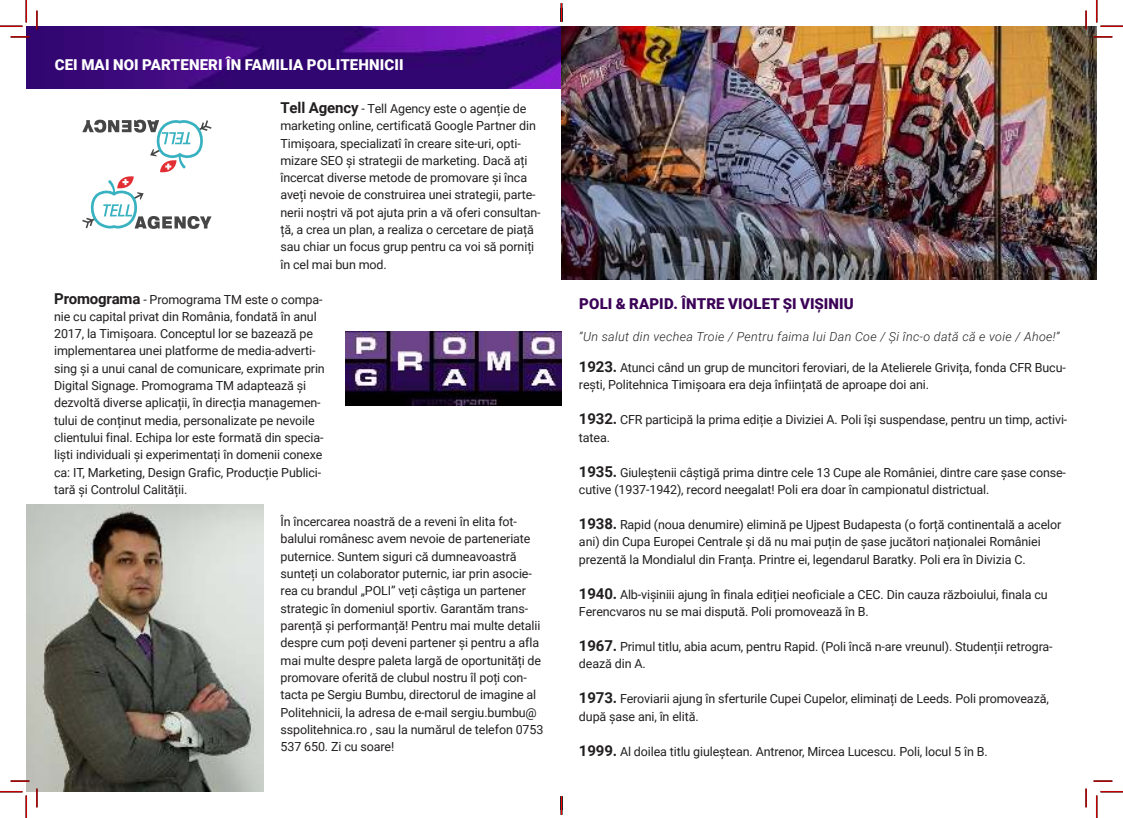
<style>
.page{position:relative;width:1123px;height:818px;background:#fff}
.page>*{position:absolute;margin:0;border:0;box-sizing:border-box;transform-origin:0 0}
.t1{font:900 15px "Roboto";letter-spacing:.01em;color:#fff}
.t2{font:900 15px "Roboto";letter-spacing:.01em;color:#3b0257}
.t3{font:12.5px/17.2px "Roboto";letter-spacing:-.01em;color:#221f1f}
.t4{font:italic 300 12.5px "Roboto";letter-spacing:.025em;color:#221f1f}
.s1{font-weight:700;font-size:15px}
</style>
<div class="page">
<svg style="left:82px;top:120px;width:129px;height:109px"></svg>
<img style="left:345px;top:331px;width:216px;height:74px">
<img style="left:26px;top:504px;width:238px;height:288px">
<img style="left:26px;top:26px;width:535px;height:63px">
<img style="left:561px;top:26px;width:535px;height:253px">
<svg style="left:11px;top:36px;width:18px;height:2px"></svg>
<svg style="left:1093px;top:36px;width:19px;height:2px"></svg>
<svg style="left:11px;top:780px;width:18px;height:2px"></svg>
<svg style="left:1093px;top:780px;width:19px;height:2px"></svg>
<svg style="left:36px;top:11px;width:2px;height:18px"></svg>
<svg style="left:36px;top:788px;width:2px;height:19px"></svg>
<svg style="left:1085px;top:11px;width:1px;height:18px"></svg>
<svg style="left:1085px;top:788px;width:1px;height:19px"></svg>
<svg style="left:0;top:0;width:27px;height:27px"></svg>
<svg style="left:0;top:791px;width:27px;height:27px"></svg>
<svg style="left:1096px;top:0;width:27px;height:27px"></svg>
<svg style="left:1096px;top:791px;width:27px;height:27px"></svg>
<svg style="left:561px;top:3px;width:1px;height:19px"></svg>
<svg style="left:561px;top:796px;width:1px;height:19px"></svg>
<p class="t1" style="left:55px;top:54px;width:350px">CEI MAI NOI PARTENERI ÎN FAMILIA POLITEHNICII</p>
<p class="t3" style="left:280px;top:99px;width:262px"><span class="s1">Tell Agency</span> - Tell Agency este o agenție de marketing online, certificată Google Partner din Timișoara, specializatî în creare site-uri, opti&shy;mizare SEO și strategii de marketing. Dacă ați încercat diverse metode de promovare și înca aveți nevoie de construirea unei strategii, parte&shy;nerii noștri vă pot ajuta prin a vă oferi consultan&shy;ță, a crea un plan, a realiza o cercetare de piață sau chiar un focus grup pentru ca voi să porniți în cel mai bun mod.</p>
<p class="t3" style="left:54px;top:290px;width:272px"><span class="s1">Promograma</span> - Promograma TM este o compa&shy;nie cu capital privat din România, fondată în anul 2017, la Timișoara. Conceptul lor se bazează pe implementarea unei platforme de media-adverti&shy;sing și a unui canal de comunicare, exprimate prin Digital Signage. Promograma TM adaptează și dezvoltă diverse aplicații, în direcția managemen&shy;tului de conținut media, personalizate pe nevoile clientului final. Echipa lor este formată din specia&shy;liști individuali și experimentați în domenii conexe ca: IT, Marketing, Design Grafic, Producție Publici&shy;tară și Controlul Calității.</p>
<p class="t3" style="left:280px;top:513px;width:264px">În încercarea noastră de a reveni în elita fot&shy;balului românesc avem nevoie de parteneriate puternice. Suntem siguri că dumneavoastră sunteți un colaborator puternic, iar prin asocie&shy;rea cu brandul „POLI” veți câștiga un partener strategic în domeniul sportiv. Garantăm trans&shy;parență și performanță! Pentru mai multe detalii despre cum poți deveni partener și pentru a afla mai multe despre paleta largă de oportunități de promovare oferită de clubul nostru îl poți con&shy;tacta pe Sergiu Bumbu, directorul de imagine al Politehnicii, la adresa de e-mail sergiu.bumbu@ sspolitehnica.ro , sau la numărul de telefon 0753<br>537 650. Zi cu soare!</p>
<p class="t2" style="left:579px;top:293px;width:276px">POLI &amp; RAPID. ÎNTRE VIOLET ȘI VIȘINIU</p>
<p class="t4" style="left:579px;top:327px;width:482px">”Un salut din vechea Troie / Pentru faima lui Dan Coe / Şi înc-o dată că e voie / Ahoe!”</p>
<p class="t3" style="left:579px;top:358px;width:488px"><span class="s1">1923.</span> Atunci când un grup de muncitori feroviari, de la Atelierele Grivița, fonda CFR Bucu&shy;rești, Politehnica Timișoara era deja înființată de aproape doi ani.</p>
<p class="t3" style="left:579px;top:411px;width:490px"><span class="s1">1932.</span> CFR participă la prima ediție a Diviziei A. Poli își suspendase, pentru un timp, activi&shy;tatea.</p>
<p class="t3" style="left:579px;top:463px;width:488px"><span class="s1">1935.</span> Giuleștenii câștigă prima dintre cele 13 Cupe ale României, dintre care șase conse&shy;cutive (1937-1942), record neegalat! Poli era doar în campionatul districtual.</p>
<p class="t3" style="left:579px;top:515px;width:484px"><span class="s1">1938.</span> Rapid (noua denumire) elimină pe Ujpest Budapesta (o forță continentală a acelor ani) din Cupa Europei Centrale și dă nu mai puțin de șase jucători naționalei României prezentă la Mondialul din Franța. Printre ei, legendarul Baratky. Poli era în Divizia C.</p>
<p class="t3" style="left:579px;top:585px;width:470px"><span class="s1">1940.</span> Alb-vișiniii ajung în finala ediției neoficiale a CEC. Din cauza războiului, finala cu<br>Ferencvaros nu se mai dispută. Poli promovează în B.</p>
<p class="t3" style="left:579px;top:637px;width:475px"><span class="s1">1967.</span> Primul titlu, abia acum, pentru Rapid. (Poli încă n-are vreunul). Studenții retrogra&shy;dează din A.</p>
<p class="t3" style="left:579px;top:690px;width:471px"><span class="s1">1973.</span> Feroviarii ajung în sferturile Cupei Cupelor, eliminați de Leeds. Poli promovează, după șase ani, în elită.</p>
<p class="t3" style="left:579px;top:742px;width:410px"><span class="s1">1999.</span> Al doilea titlu giuleștean. Antrenor, Mircea Lucescu. Poli, locul 5 în B.</p>
</div>
